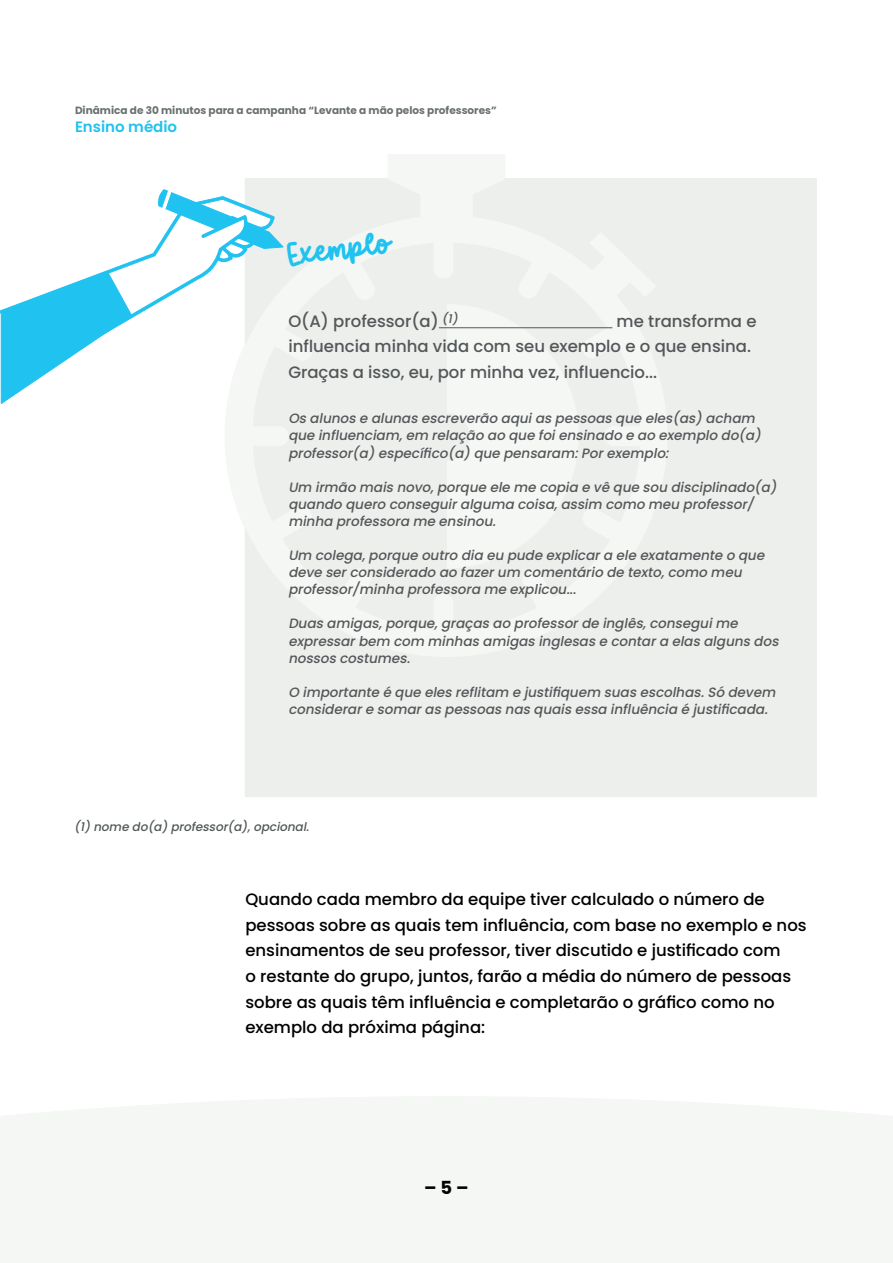
<style>
.page{position:relative;width:893px;height:1263px;background:#fff}
.page>*{position:absolute;margin:0;border:0;box-sizing:border-box;transform-origin:0 0}
.Paragraph_Style1{font:24px "Sweet Brownie";color:#20c2f0}
.t1{font:700 18px "Poppins";color:#000001}
.Paragraph_Style6{font:500 16.5px/25.7px "Poppins";color:#000001}
.Paragraph_Style1-2{font:500 16.5px/25.7px "Poppins";color:#535758}
.t2{font:600 15px "Poppins";color:#20c2f0}
.Paragraph_Style5{font:italic 500 13.5px/17.1px "Poppins";color:#535758}
.Paragraph_Style1-3{font:italic 500 12px "Poppins";color:#535758}
.t3{font:700 10.5px "Poppins";color:#6b7070}
</style>
<div class="page">
<div style="left:245px;top:178px;width:571px;height:618px;background:#edefed"></div>
<svg style="left:0;top:190px;width:283px;height:213px"></svg>
<hr style="left:439px;top:327px;width:173px;height:1px;background:#535758">
<p class="t3" style="left:75px;top:105px;width:423px">Dinâmica de 30 minutos para a campanha “Levante a mão pelos professores”</p>
<p class="t2" style="left:75px;top:118px;width:104px">Ensino médio</p>
<p class="Paragraph_Style1" style="left:285px;top:236px;width:106px;rotate:-7deg">Exemplo</p>
<p class="Paragraph_Style1-2" style="left:288px;top:308px;width:152px">O(A) professor(a)</p>
<p class="Paragraph_Style1-3" style="left:442px;top:312px;width:21px">(1)</p>
<p class="Paragraph_Style1-2" style="left:288px;top:308px;width:470px;text-indent:328px">me transforma e influencia minha vida com seu exemplo e o que ensina.<br>Graças a isso, eu, por minha vez, influencio...</p>
<p class="Paragraph_Style5" style="left:288px;top:410px;width:478px">Osalunose alunasescreverão aquiaspessoasque eles(as)acham que influenciam,em relação ao que foiensinado e ao exemplo do(a) professor(a)específico(a)que pensaram:Porexemplo:</p>
<p class="Paragraph_Style5" style="left:288px;top:478px;width:494px">Um irmão maisnovo,porque ele me copia e vê que sou disciplinado(a) quando quero conseguiralguma coisa,assim como meu professor/ minha professora me ensinou.</p>
<p class="Paragraph_Style5" style="left:288px;top:547px;width:481px">Um colega,porque outro dia eu pude explicara ele exatamente o que deve serconsiderado ao fazerum comentário de texto,como meu professor/minha professora me explicou...</p>
<p class="Paragraph_Style5" style="left:288px;top:615px;width:496px">Duasamigas,porque,graçasao professorde inglês,conseguime expressarbem com minhasamigasinglesase contara elasalgunsdos nossoscostumes.</p>
<p class="Paragraph_Style5" style="left:288px;top:683px;width:492px">O importante é que elesreflitam e justifiquem suasescolhas.Só devem considerare somaraspessoasnasquaisessa influência é justificada.</p>
<p class="Paragraph_Style1-3" style="left:74px;top:820px;width:240px">(1)nome do(a)professor(a),opcional.</p>
<p class="Paragraph_Style6" style="left:245px;top:886px;width:563px">Quando cada membro da equipe tiver calculado o número de pessoas sobre as quais tem influência, com base no exemplo e nos ensinamentos de seu professor, tiver discutido e justificado com<br>o restante do grupo, juntos, farão a média do número de pessoas sobre as quais têm influência e completarão o gráfico como no exemplo da próxima página:</p>
<h2 class="t1" style="left:424px;top:1177px;width:46px">– 5 –</h2>
</div>
